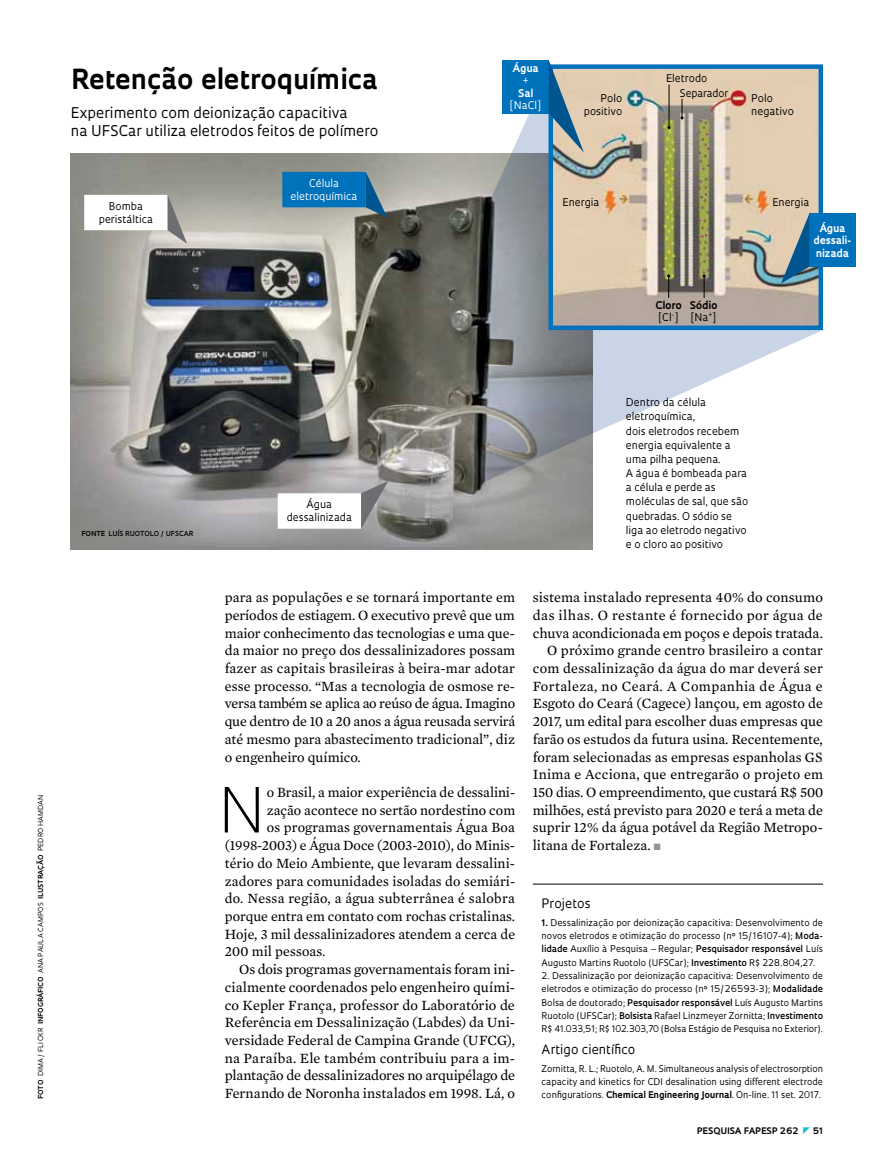
<style>
.page{position:relative;width:885px;height:1169px;background:#fff}
.page>*{position:absolute;margin:0;border:0;box-sizing:border-box;transform-origin:0 0}
.t1{font:300 60.45px "Oculum";color:#000}
.t2{font:700 26.85px "Oculum";color:#000}
.t3{font:14.4px/17.7px "Mercury Text G2";letter-spacing:.005em;color:#000;text-align:justify}
.t4{font:14.4px/18.3px "Oculum";color:#000}
.t5{font:14.4px "Mercury Text G2";letter-spacing:.03em;color:#000}
.t6{font:14.4px "Mercury Text G2";letter-spacing:.025em;color:#000}
.t7{font:12.6px "Oculum";color:#000}
.t8{font:10.35px/14.1px "Oculum";color:#000}
.t9{font:10.35px/12.5px "Oculum";color:#fff;text-align:center}
.t10{font:700 10.35px/12.5px "Oculum";color:#fff;text-align:center}
.t11{font:700 10.35px/12px "Oculum";color:#000}
.t12{font:9px/13.2px "Oculum";color:#000;text-align:justify}
.t13{font:700 8.7px "Oculum";letter-spacing:.01em;color:#000}
.t14{font:6.75px "Oculum";letter-spacing:.02em;color:#000}
.t15{font:600 6.75px "Oculum";letter-spacing:.015em;color:#000}
.s1{font-weight:400}
.s2{font-weight:700}
.s3{color:#939598}
.s4{font-weight:600}
</style>
<div class="page">
<img style="left:71px;top:153px;width:521px;height:396px">
<hr style="left:533px;top:883px;width:290px;height:1px;background:#000">
<div style="left:282px;top:172px;width:84px;height:35px;background:#0072bc"></div>
<svg style="left:366px;top:172px;width:21px;height:46px"></svg>
<div style="left:84px;top:195px;width:84px;height:35px;background:#fff"></div>
<svg style="left:168px;top:195px;width:19px;height:49px"></svg>
<div style="left:278px;top:493px;width:83px;height:35px;background:#fff"></div>
<svg style="left:361px;top:481px;width:27px;height:47px"></svg>
<svg style="left:479px;top:71px;width:344px;height:412px"></svg>
<img style="left:554px;top:69px;width:264px;height:256px">
<div style="left:549px;top:64px;width:274px;height:266px;border:4px solid #0072bc"></div>
<svg style="left:703px;top:274px;width:3px;height:24px"></svg>
<hr style="left:669px;top:85px;width:1px;height:42px;background:#000">
<svg style="left:681px;top:99px;width:3px;height:20px"></svg>
<div style="left:809px;top:214px;width:46px;height:53px;background:#0072bc"></div>
<svg style="left:781px;top:214px;width:28px;height:69px;background:#7d98a2"></svg>
<svg style="left:667px;top:274px;width:3px;height:24px"></svg>
<div style="left:503px;top:60px;width:46px;height:53px;background:#0072bc"></div>
<svg style="left:549px;top:61px;width:35px;height:91px;background:#8ba2aa"></svg>
<h2 class="t2" style="left:71px;top:60px;width:308px">Retenção eletroquímica</h2>
<p class="t4" style="left:71px;top:102px;width:309px">Experimento com deionização capacitiva<br>na UFSCar utiliza eletrodos feitos de polímero</p>
<p class="t8" style="left:99px;top:200px;width:56px;line-height:12.5px;text-align:center">Bomba peristáltica</p>
<p class="t9" style="left:291px;top:177px;width:68px">Célula eletroquímica</p>
<p class="t10" style="left:513px;top:61px;width:28px">Água</p>
<p class="t9" style="left:523px;top:74px;width:7px">+</p>
<p class="t10" style="left:518px;top:86px;width:16px">Sal</p>
<p class="t9" style="left:510px;top:99px;width:33px">[NaCl]</p>
<p class="t8" style="left:666px;top:71px;width:43px">Eletrodo</p>
<p class="t8" style="left:680px;top:85px;width:50px">Separador</p>
<p class="t8" style="left:584px;top:92px;width:40px;line-height:12.5px;text-align:right">Polo positivo</p>
<p class="t8" style="left:751px;top:92px;width:44px;line-height:12.5px">Polo negativo</p>
<p class="t8" style="left:563px;top:195px;width:39px">Energia</p>
<p class="t8" style="left:772px;top:195px;width:39px">Energia</p>
<p class="t11" style="left:656px;top:298px;width:28px">Cloro <span class="s1">[Cl</span><sup>-</sup><span class="s1">]</span></p>
<p class="t11" style="left:690px;top:298px;width:29px">Sódio <span class="s1">[Na</span><sup>+</sup><span class="s1">]</span></p>
<p class="t10" style="left:814px;top:221px;width:39px">Água dessali&shy;nizada</p>
<p class="t14" style="left:36px;top:1098px;width:306px;rotate:-90deg"><span class="s2">foto</span> dima / flickr <span class="s2">Infográfico</span> ana paula campos <span class="s2">ilustraçãO</span> pedro hamdan</p>
<p class="t15" style="left:81px;top:529px;width:111px"><span class="s2">Fonte</span> Luís Ruotolo / U FSCar</p>
<p class="t8" style="left:287px;top:498px;width:67px;line-height:12.5px;text-align:center">Água dessalinizada</p>
<p class="t3" style="left:225px;top:588px;width:292px">para as populações e se tornará importante em períodos de estiagem. O executivo prevê que um maior conhecimento das tecnologias e uma que&shy;da maior no preço dos dessalinizadores possam fazer as capitais brasileiras à beira-mar adotar esse processo. “Mas a tecnologia de osmose re&shy;versa também se aplica ao reúso de água. Imagino que dentro de 10 a 20 anos a água reusada servirá até mesmo para abastecimento tradicional”, diz o engenheiro químico.</p>
<h1 class="t1" style="left:219px;top:768px;width:48px">N</h1>
<p class="t3" style="left:267px;top:782px;width:250px">o Brasil, a maior experiência de dessalini-</p>
<p class="t3" style="left:267px;top:800px;width:250px">zação acontece no sertão nordestino com</p>
<p class="t3" style="left:267px;top:818px;width:250px">os programas governamentais Água Boa</p>
<p class="t3" style="left:225px;top:835px;width:292px">(1998-2003) e Água Doce (2003-2010), do Minis-</p>
<p class="t3" style="left:225px;top:853px;width:292px">tério do Meio Ambiente, que levaram dessalini-</p>
<p class="t3" style="left:225px;top:871px;width:292px">zadores para comunidades isoladas do semiári-</p>
<p class="t6" style="left:225px;top:888px;width:292px">do. Nessa região, a água subterrânea é salobra</p>
<p class="t3" style="left:225px;top:906px;width:292px">porque entra em contato com rochas cristalinas.</p>
<p class="t3" style="left:225px;top:924px;width:292px">Hoje, 3 mil dessalinizadores atendem a cerca de</p>
<p class="t3" style="left:225px;top:942px;width:102px">200 mil pessoas.</p>
<p class="t3" style="left:239px;top:959px;width:277px">Os dois programas governamentais foram ini-</p>
<p class="t3" style="left:225px;top:977px;width:292px">cialmente coordenados pelo engenheiro quími-</p>
<p class="t3" style="left:225px;top:995px;width:292px">co Kepler França, professor do Laboratório de</p>
<p class="t3" style="left:225px;top:1012px;width:292px">Referência em Dessalinização (Labdes) da Uni-</p>
<p class="t3" style="left:225px;top:1030px;width:292px">versidade Federal de Campina Grande (UFCG),</p>
<p class="t3" style="left:225px;top:1048px;width:292px">na Paraíba. Ele também contribuiu para a im-</p>
<p class="t3" style="left:225px;top:1066px;width:292px">plantação de dessalinizadores no arquipélago de</p>
<p class="t3" style="left:225px;top:1083px;width:292px">Fernando de Noronha instalados em 1998. Lá, o</p>
<p class="t8" style="left:626px;top:395px;width:124px">Dentro da célula eletroquímica,<br>dois eletrodos recebem energia equivalente a uma pilha pequena.<br>A água é bombeada para a célula e perde as moléculas de sal, que são quebradas. O sódio se liga ao eletrodo negativo e o cloro ao positivo</p>
<p class="t3" style="left:533px;top:588px;width:292px">sistema instalado representa 40% do consumo</p>
<p class="t5" style="left:533px;top:604px;width:292px">das ilhas. O restante é fornecido por água de</p>
<p class="t3" style="left:533px;top:623px;width:292px">chuva acondicionada em poços e depois tratada.</p>
<p class="t3" style="left:547px;top:641px;width:277px">O próximo grande centro brasileiro a contar</p>
<p class="t3" style="left:533px;top:658px;width:292px">com dessalinização da água do mar deverá ser</p>
<p class="t5" style="left:533px;top:675px;width:292px">Fortaleza, no Ceará. A Companhia de Água e</p>
<p class="t3" style="left:533px;top:694px;width:292px">Esgoto do Ceará (Cagece) lançou, em agosto de</p>
<p class="t3" style="left:533px;top:711px;width:292px">2017, um edital para escolher duas empresas que</p>
<p class="t3" style="left:533px;top:729px;width:292px">farão os estudos da futura usina. Recentemente,</p>
<p class="t3" style="left:533px;top:747px;width:291px">foram selecionadas as empresas espanholas GS</p>
<p class="t3" style="left:533px;top:765px;width:292px">Inima e Acciona, que entregarão o projeto em</p>
<p class="t3" style="left:533px;top:782px;width:292px">150 dias. O empreendimento, que custará R$ 500</p>
<p class="t3" style="left:533px;top:800px;width:292px">milhões, está previsto para 2020 e terá a meta de</p>
<p class="t3" style="left:533px;top:818px;width:292px">suprir 12% da água potável da Região Metropo-</p>
<p class="t3" style="left:533px;top:835px;width:130px">litana de Fortaleza. <span class="s3">■</span></p>
<p class="t7" style="left:542px;top:895px;width:50px">Projetos</p>
<p class="t12" style="left:542px;top:915px;width:283px"><span class="s2">1.</span> Dessalinização por deionização capacitiva: Desenvolvimento de novos eletrodos e otimização do processo (nº 15/16107-4); <span class="s4">Moda&shy;lidade</span> Auxílio à Pesquisa – Regular; <span class="s4">Pesquisador responsável</span> Luís Augusto Martins Ruotolo (UFSCar); <span class="s4">Investimento</span> R$ 228.804,27.</p>
<p class="t12" style="left:542px;top:968px;width:283px">2. Dessalinização por deionização capacitiva: Desenvolvimento de eletrodos e otimização do processo (nº 15/26593-3); <span class="s4">Modalidade </span>Bolsa de doutorado; <span class="s4">Pesquisador responsável</span> Luís Augusto M artins Ruotolo (UFSCar); <span class="s4">Bolsista</span> Rafael Linzmeyer Zornitta; <span class="s4">Investimento </span>R$ 41.033,51; R$ 102.303,70 (Bolsa Estágio de Pesquisa no Exterior).</p>
<p class="t7" style="left:542px;top:1041px;width:95px">Artigo científico</p>
<p class="t12" style="left:542px;top:1061px;width:283px">Zornitta, R. L.; Ruotolo, A. M . Simultaneous analysis of electrosorption capacity and kinetics for CDI</p>
<p class="t12" style="left:542px;top:1074px;width:283px;text-align:right">desalination using different electrode<br>configurations. <span class="s2">Chemical Engineering Journal</span>. On-line. 11 set. 2017.</p>
<p class="t13" style="left:697px;top:1124px;width:103px">pESQUISA FAPESP 262</p>
<p class="t13" style="left:813px;top:1124px;width:12px">51</p>
</div>
